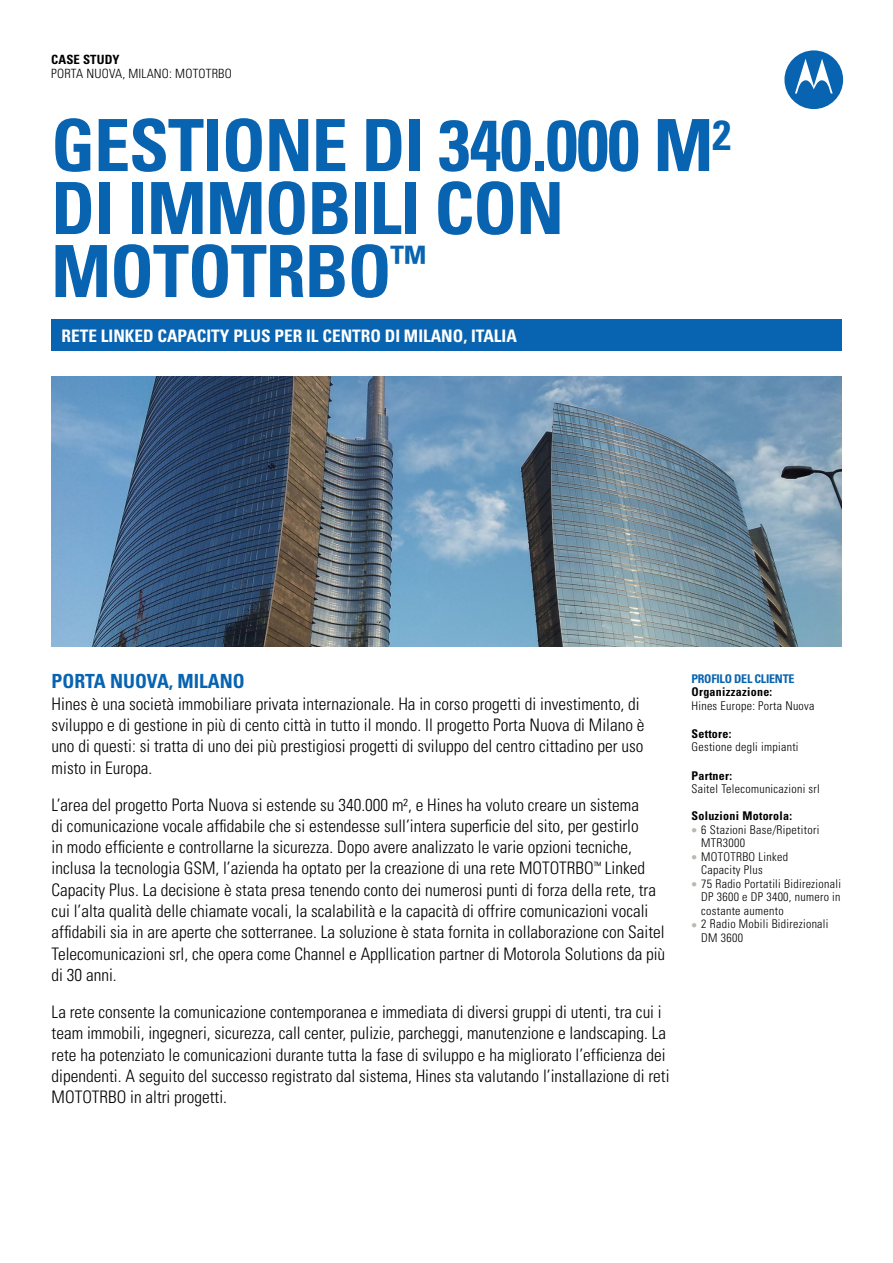
<style>
.page{position:relative;width:893px;height:1263px;background:#fff}
.page>*{position:absolute;margin:0;border:0;box-sizing:border-box;transform-origin:0 0}
.t1{font:700 condensed 72px/63px "Univers LT Std";letter-spacing:-.015em;color:#0864b0}
.t2{font:700 condensed 19.5px "Univers LT Std";color:#0864b0}
.t3{font:300 condensed 17.25px/21.3px "Univers LT Std";color:#000}
.t4{font:700 condensed 17.25px "Univers LT Std";color:#fff}
.t5{font:300 condensed 12.75px "Univers LT Std";letter-spacing:.015em;color:#000}
.t6{font:700 condensed 12.75px "Univers LT Std";letter-spacing:.01em;color:#000}
.t7{font:300 condensed 12px/13.5px "Univers LT Std";letter-spacing:.025em;color:#000}
.t8{font:700 condensed 12px "Univers LT Std";letter-spacing:.025em;color:#000}
.t9{font:700 condensed 12px "Univers LT Std";letter-spacing:-.02em;color:#0864b0}
.s1{color:#bfb7ad}
</style>
<div class="page">
<div style="left:784px;top:50px;width:59px;height:59px;background:#0864b0;border-radius:50%"></div>
<svg style="left:795px;top:59px;width:38px;height:34px"></svg>
<div style="left:51px;top:319px;width:791px;height:32px;background:#0864b0"></div>
<img style="left:51px;top:376px;width:791px;height:270px">
<p class="t6" style="left:51px;top:52px;width:70px">CASE STUDY</p>
<p class="t5" style="left:51px;top:65px;width:182px">PORTA NUOVA, MILANO: MOTOTRBO</p>
<h1 class="t1" style="left:51px;top:114px;width:681px">GESTIONE DI 340.000 M<sup>2<br></sup>DI IMMOBILI CON<br>MOTOTRBO<sup>™</sup></h1>
<p class="t4" style="left:62px;top:325px;width:457px">RETE LINKED CAPACITY PLUS PER IL CENTRO DI MILANO, ITALIA</p>
<p class="t2" style="left:52px;top:669px;width:195px">PORTA NUOVA, MILANO</p>
<p class="t3" style="left:52px;top:693px;width:594px">Hines è una società immobiliare privata internazionale. Ha in corso progetti di investimento, di sviluppo e di gestione in più di cento città in tutto il mondo. Il progetto Porta Nuova di Milano è uno di questi: si tratta di uno dei più prestigiosi progetti di sviluppo del centro cittadino per uso misto in Europa.</p>
<p class="t3" style="left:52px;top:794px;width:615px">L’area del progetto Porta Nuova si estende su 340.000 m², e Hines ha voluto creare un sistema<br>di comunicazione vocale affidabile che si estendesse sull’intera superficie del sito, per gestirlo<br>in modo efficiente e controllarne la sicurezza. Dopo avere analizzato le varie opzioni tecniche, inclusa la tecnologia GSM, l’azienda ha optato per la creazione di una rete MOTOTRBO<sup>™</sup> Linked Capacity Plus. La decisione è stata presa tenendo conto dei numerosi punti di forza della rete, tra cui l’alta qualità delle chiamate vocali, la scalabilità e la capacità di offrire comunicazioni vocali affidabili sia in are aperte che sotterranee. La soluzione è stata fornita in collaborazione con Saitel Telecomunicazioni srl, che opera come Channel e Appllication partner di Motorola Solutions da più di 30 anni.</p>
<p class="t3" style="left:52px;top:1001px;width:619px">La rete consente la comunicazione contemporanea e immediata di diversi gruppi di utenti, tra cui i team immobili, ingegneri, sicurezza, call center, pulizie, parcheggi, manutenzione e landscaping. La rete ha potenziato le comunicazioni durante tutta la fase di sviluppo e ha migliorato l’efficienza dei dipendenti. A seguito del successo registrato dal sistema, Hines sta valutando l’installazione di reti MOTOTRBO in altri progetti.</p>
<p class="t9" style="left:691px;top:671px;width:105px">PROFILO DEL CLIENTE</p>
<p class="t8" style="left:691px;top:685px;width:82px">Organizzazione:</p>
<p class="t7" style="left:691px;top:699px;width:125px">Hines Europe: Porta Nuova</p>
<p class="t8" style="left:691px;top:726px;width:42px">Settore:</p>
<p class="t7" style="left:691px;top:740px;width:109px">Gestione degli impianti</p>
<p class="t8" style="left:691px;top:768px;width:42px">Partner:</p>
<p class="t7" style="left:691px;top:782px;width:130px">Saitel Telecomunicazioni srl</p>
<p class="t8" style="left:691px;top:809px;width:102px">Soluzioni Motorola:</p>
<p class="t7" style="left:701px;top:823px;width:120px;text-indent:-10px"><span class="s1">●</span> 6 Stazioni Base/Ripetitori<br>MTR3000</p>
<p class="t7" style="left:701px;top:850px;width:88px;text-indent:-10px"><span class="s1">●</span> MOTOTRBO Linked<br>Capacity Plus</p>
<p class="t7" style="left:701px;top:877px;width:141px;text-align:justify;text-indent:-10px"><span class="s1">●</span> 75 Radio Portatili Bidirezionali DP 3600 e DP 3400, numero in costante aumento</p>
<p class="t7" style="left:701px;top:917px;width:129px;text-indent:-10px"><span class="s1">●</span> 2 Radio Mobili Bidirezionali<br>DM 3600</p>
</div>
